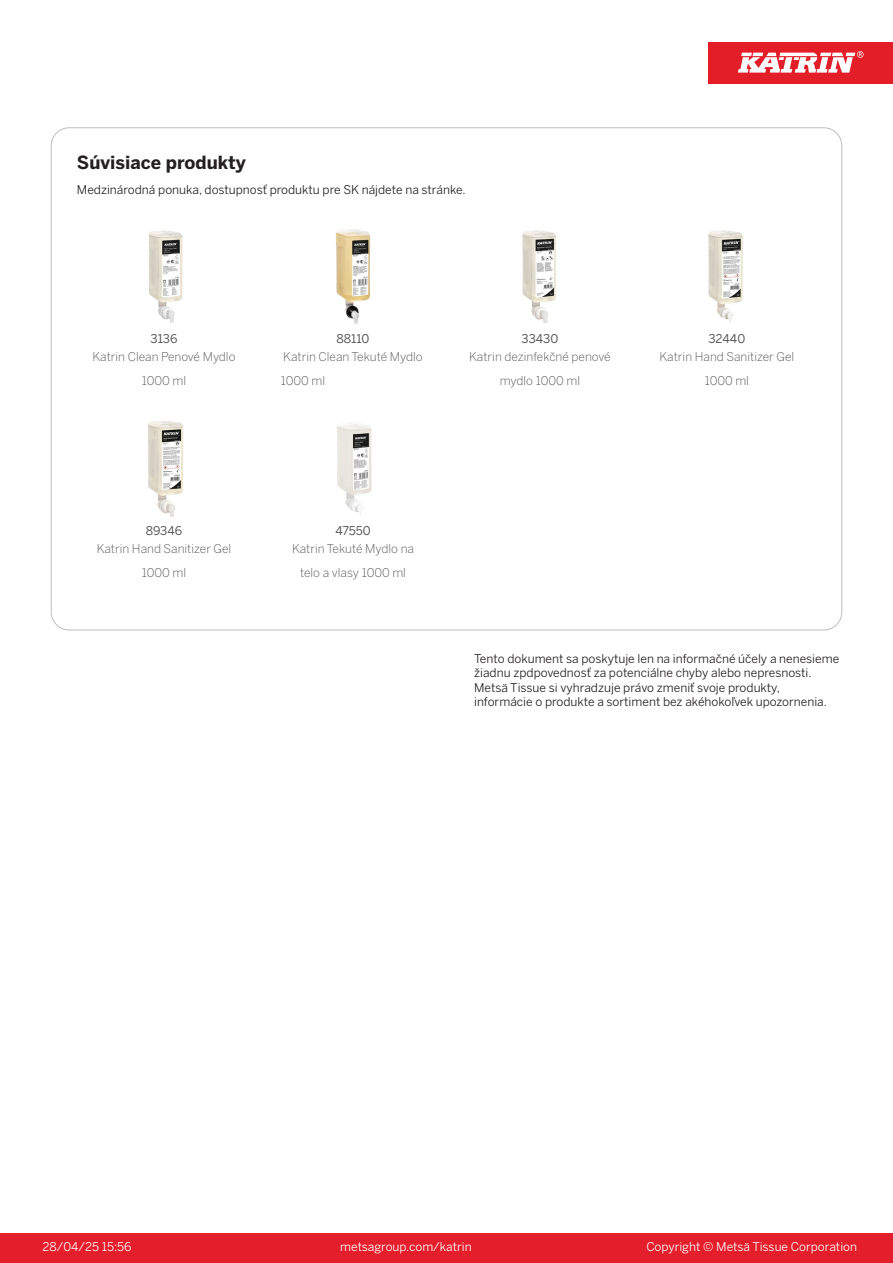
<style>
.page{position:relative;width:893px;height:1263px;background:#fff}
.page>*{position:absolute;margin:0;border:0;box-sizing:border-box;transform-origin:0 0}
.T_TableHeader{font:700 18px "Benton Sans";color:#231f20}
.Disclaimer{font:12px/14.4px "Benton Sans";color:#231f20}
.T_RelatedName{font:300 12px/24px "Benton Sans";color:#57585a;text-align:center}
.t1{font:12px "Benton Sans";color:#fff}
.T_TableBody{font:12px "Benton Sans";color:#231f20}
.T_RelatedCode{font:12px "Benton Sans";color:#57585a}
</style>
<div class="page">
<div style="left:0;top:1233px;width:893px;height:30px;background:#e41e2b"></div>
<div style="left:708px;top:43px;width:185px;height:41px;background:#e31e28"></div>
<svg style="left:738px;top:51px;width:126px;height:22px"></svg>
<img style="left:149px;top:230px;width:34px;height:93px">
<img style="left:335px;top:229px;width:36px;height:95px">
<img style="left:522px;top:230px;width:34px;height:93px">
<img style="left:708px;top:230px;width:35px;height:92px">
<img style="left:148px;top:421px;width:36px;height:96px">
<img style="left:337px;top:423px;width:35px;height:93px">
<p class="T_TableHeader" style="left:77px;top:151px;width:171px">Súvisiace produkty</p>
<p class="T_TableBody" style="left:77px;top:183px;width:390px">Medzinárodná ponuka, dostupnosť produktu pre SK nájdete na stránke.</p>
<p class="T_RelatedCode" style="left:151px;top:331px;width:28px">3136</p>
<p class="T_RelatedCode" style="left:337px;top:331px;width:35px">88110</p>
<p class="T_RelatedCode" style="left:521px;top:331px;width:38px">33430</p>
<p class="T_RelatedCode" style="left:708px;top:331px;width:38px">32440</p>
<p class="T_RelatedName" style="left:92px;top:345px;width:145px">Katrin Clean Penové Mydlo<br>1000 ml</p>
<p class="T_RelatedName" style="left:281px;top:345px;width:143px;text-align:left">Katrin Clean Tekuté Mydlo<br>1000 ml</p>
<p class="T_RelatedName" style="left:469px;top:345px;width:143px">Katrin dezinfekčné penové mydlo 1000 ml</p>
<p class="T_RelatedName" style="left:659px;top:345px;width:136px">Katrin Hand Sanitizer Gel<br>1000 ml</p>
<p class="T_RelatedCode" style="left:146px;top:524px;width:38px">89346</p>
<p class="T_RelatedCode" style="left:335px;top:524px;width:37px">47550</p>
<p class="T_RelatedName" style="left:97px;top:537px;width:136px">Katrin Hand Sanitizer Gel<br>1000 ml</p>
<p class="T_RelatedName" style="left:292px;top:537px;width:124px">Katrin Tekuté Mydlo na telo a vlasy 1000 ml</p>
<p class="Disclaimer" style="left:474px;top:651px;width:367px">Tento dokument sa poskytuje len na informačné účely a nenesieme žiadnu zpdpovednosť za potenciálne chyby alebo nepresnosti.<br>Metsä Tissue si vyhradzuje právo zmeniť svoje produkty, informácie o produkte a sortiment bez akéhokoľvek upozornenia.</p>
<p class="t1" style="left:43px;top:1239px;width:91px">28/04/25 15:56</p>
<p class="t1" style="left:340px;top:1239px;width:133px">metsagroup.com/katrin</p>
<p class="t1" style="left:646px;top:1239px;width:212px">Copyright © Metsä Tissue Corporation</p>
</div>
